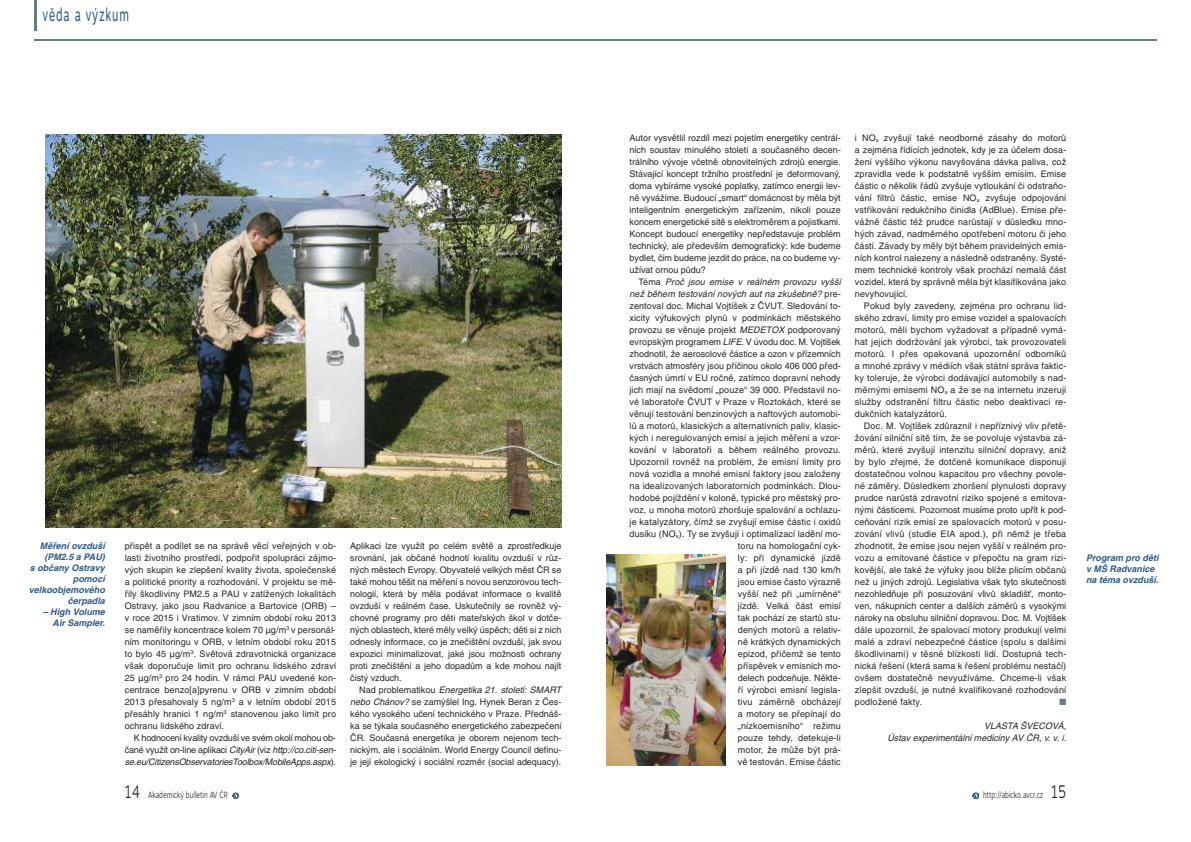
<style>
.page{position:relative;width:1191px;height:842px;background:#fff}
.page>*{position:absolute;margin:0;border:0;box-sizing:border-box;transform-origin:0 0}
.t1{font:18px "Motiva Sans";letter-spacing:.085em;color:#2e5888;scale:.6 1}
.t2{font:9px/12px "Helvetica CE";letter-spacing:.015em;color:#272627;text-align:justify}
.t3{font:italic 9px/12px "Helvetica CE";letter-spacing:-.02em;color:#272627;text-align:justify}
.t4{font:italic 700 9px/11px "Helvetica CE";color:#2e5888;text-align:right}
.t5{font:italic 9px/12px "Helvetica CE";color:#272627;text-align:right}
.t6{font:9px "Motiva Sans Light OTF";color:#272627;scale:.7 1}
.t7{font:9px "Zapf Dingbats ITC";color:#667d87}
.s1{font-family:"Helvetica"}
.s2{font-style:normal}
.s3{font-size:18px}
.s4{font-style:italic}
</style>
<div class="page">
<svg style="left:972px;top:792px;width:6px;height:7px"></svg>
<hr style="left:34px;top:0;width:3px;height:31px;background:#667d87">
<svg style="left:232px;top:792px;width:7px;height:7px"></svg>
<hr style="left:34px;top:40px;width:1123px;height:1px;background:#667d87">
<img style="left:45px;top:134px;width:516px;height:394px">
<img style="left:607px;top:554px;width:119px;height:211px">
<h1 class="t1" style="left:43px;top:8px;width:146px">věda a výzkum</h1>
<p class="t4" style="left:29px;top:541px;width:77px">Měření ovzduší (PM2.5 a PAU)<br>s občany Ostravy pomocí velkoobjemového čerpadla</p>
<p class="t4" style="left:43px;top:607px;width:64px">– High Volume<br>Air Sampler.</p>
<p class="t2" style="left:125px;top:540px;width:213px">přispět a podílet se na správě věcí veřejných v ob&shy;lasti životního prostředí, podpořit spolupráci zájmo&shy;vých skupin ke zlepšení kvality života, společenské a politické priority a rozhodování. V projektu se mě&shy;řily škodliviny PM2.5 a PAU v zatížených lokalitách Ostravy, jako jsou Radvanice a Bartovice (ORB) – v roce 2015 i Vratimov. V zimním období roku 2013 se naměřily koncentrace kolem 70 <span class="s1">μ</span>g/m<sup>3</sup> v personál&shy;ním monitoringu v ORB, v letním období roku 2015 to bylo 45 <span class="s1">μ</span>g/m<sup>3</sup>. Světová zdravotnická organizace však doporučuje limit pro ochranu lidského zdraví 25 <span class="s1">μ</span>g/m<sup>3</sup> pro 24 hodin. V rámci PAU uvedené kon&shy;centrace benzo[a]pyrenu v ORB v zimním období 2013 přesahovaly 5 ng/m<sup>3</sup> a v letním období 2015 přesáhly hranici 1 ng/m<sup>3</sup> stanovenou jako limit pro ochranu lidského zdraví.</p>
<p class="t3" style="left:125px;top:732px;width:213px;text-indent:9px"><span class="s2">K hodnocení kvality ovzduší ve svém okolí mohou ob&shy;čané využít on-line aplikaci</span> CityAir <span class="s2">(viz</span> http://co.citi-sen&shy;se.eu/CitizensObservatoriesToolbox/MobileApps.aspx<span class="s2">).</span></p>
<p class="t6" style="left:125px;top:788px;width:149px"><span class="s3">14</span> Akademický bulletin AV ČR</p>
<p class="t2" style="left:350px;top:540px;width:213px">Aplikaci lze využít po celém světě a zprostředkuje srovnání, jak občané hodnotí kvalitu ovzduší v růz&shy;ných městech Evropy. Obyvatelé velkých měst ČR se také mohou těšit na měření s novou senzorovou tech&shy;nologií, která by měla podávat informace o kvalitě ovzduší v reálném čase. Uskutečnily se rovněž vý&shy;chovné programy pro děti mateřských škol v dotče&shy;ných oblastech, které měly velký úspěch; děti si z nich odnesly informace, co je znečištění ovzduší, jak svou expozici minimalizovat, jaké jsou možnosti ochrany proti znečištění a jeho dopadům a kde mohou najít čistý vzduch.</p>
<p class="t2" style="left:350px;top:684px;width:213px;text-indent:9px">Nad problematikou <span class="s4">Energetika 21. století: SMART nebo Chánov?</span> se zamýšlel Ing. Hynek Beran z Čes&shy;kého vysokého učení technického v Praze. Přednáš&shy;ka se týkala současného energetického zabezpečení ČR. Současná energetika je oborem nejenom tech&shy;nickým, ale i sociálním. World Energy Council definu&shy;je její ekologický i sociální rozměr (social adequacy).</p>
<p class="t2" style="left:629px;top:133px;width:213px">Autor vysvětlil rozdíl mezi pojetím energetiky centrál&shy;ních soustav minulého století a současného decen&shy;trálního vývoje včetně obnovitelných zdrojů energie.<br>Stávající koncept tržního prostřední je deformovaný, doma vybíráme vysoké poplatky, zatímco energii lev&shy;ně vyvážíme. Budoucí „smart“ domácnost by měla být inteligentním energetickým zařízením, nikoli pouze koncem energetické sítě s elektroměrem a pojistkami.<br>Koncept budoucí energetiky nepředstavuje problém technický, ale především demografický: kde budeme bydlet, čím budeme jezdit do práce, na co budeme vy&shy;užívat ornou půdu?</p>
<p class="t2" style="left:629px;top:277px;width:213px;text-align:right">Téma <span class="s4">Proč jsou emise v reálném provozu vyšší než během testování nových aut na zkušebně?</span> pre&shy;zentoval doc. Michal Vojtíšek z ČVUT. Sledování to&shy;xicity výfukových plynů v podmínkách městského provozu se věnuje projekt <span class="s4">MEDETOX</span> podporovaný evropským programem <span class="s4">LIFE</span>. V úvodu doc. M. Vojtíšek zhodnotil, že aerosolové částice a ozon v přízemních vrstvách atmosféry jsou příčinou okolo 406 000 před&shy;časných úmrtí v EU ročně, zatímco dopravní nehody jich mají na svědomí „pouze“ 39 000. Představil no&shy;vé laboratoře ČVUT v Praze v Roztokách, které se věnují testování benzinových a naftových automobi&shy;lů a motorů, klasických a alternativních paliv, klasic&shy;kých i neregulovaných emisí a jejich měření a vzor&shy;kování v laboratoři a během reálného provozu.<br>Upozornil rovněž na problém, že emisní limity pro nová vozidla a mnohé emisní faktory jsou založeny na idealizovaných laboratorních podmínkách. Dlou&shy;hodobé pojíždění v koloně, typické pro městský pro&shy;voz, u mnoha motorů zhoršuje spalování a ochlazu&shy;je katalyzátory, čímž se zvyšují emise částic i oxidů dusíku (NO<sub>x</sub>). Ty se zvyšují i optimalizací ladění mo&shy;toru na homologační cyk-<br>ly: při dynamické jízdě<br>a při jízdě nad 130 km/h<br>jsou emise často výrazně<br>vyšší než při „umírněné“<br>jízdě. Velká část emisí<br>tak pochází ze startů stu-<br>dených motorů a relativ-<br>ně krátkých dynamických<br>epizod, přičemž se tento<br>příspěvek v emisních mo-<br>delech podceňuje. Někte-<br>ří výrobci emisní legisla-<br>tivu záměrně obcházejí<br>a motory se přepínají do<br>„nízkoemisního“ režimu<br>pouze tehdy, detekuje-li<br>motor, že může být prá-<br>vě testován. Emise částic</p>
<p class="t2" style="left:855px;top:133px;width:213px">i NO<sub>x</sub> zvyšují také neodborné zásahy do motorů a zejména řídících jednotek, kdy je za účelem dosa&shy;žení vyššího výkonu navyšována dávka paliva, což zpravidla vede k podstatně vyšším emisím. Emise částic o několik řádů zvyšuje vytloukání či odstraňo&shy;vání filtrů částic, emise NO<sub>x</sub> zvyšuje odpojování vstřikování redukčního činidla (AdBlue). Emise pře&shy;vážně částic též prudce narůstají v důsledku mno&shy;hých závad, nadměrného opotřebení motoru či jeho částí. Závady by měly být během pravidelných emis&shy;ních kontrol nalezeny a následně odstraněny. Systé&shy;mem technické kontroly však prochází nemalá část vozidel, která by správně měla být klasifikována jako nevyhovující.</p>
<p class="t2" style="left:855px;top:301px;width:213px;text-indent:9px">Pokud byly zavedeny, zejména pro ochranu lid&shy;ského zdraví, limity pro emise vozidel a spalovacích motorů, měli bychom vyžadovat a případně vymá&shy;hat jejich dodržování jak výrobci, tak provozovateli motorů. I přes opakovaná upozornění odborníků a mnohé zprávy v médiích však státní správa faktic&shy;ky toleruje, že výrobci dodávající automobily s nad&shy;měrnými emisemi NO<sub>x</sub> a že se na internetu inzerují služby odstranění filtru částic nebo deaktivaci re&shy;dukčních katalyzátorů.</p>
<p class="t2" style="left:855px;top:421px;width:213px;text-indent:9px">Doc. M. Vojtíšek zdůraznil i nepříznivý vliv přetě&shy;žování silniční sítě tím, že se povoluje výstavba zá&shy;měrů, které zvyšují intenzitu silniční dopravy, aniž by bylo zřejmé, že dotčené komunikace disponují dostatečnou volnou kapacitou pro všechny povole&shy;né záměry. Důsledkem zhoršení plynulosti dopravy prudce narůstá zdravotní riziko spojené s emitova&shy;nými částicemi. Pozornost musíme proto upřít k pod&shy;ceňování rizik emisí ze spalovacích motorů v posu&shy;zování vlivů (studie EIA apod.), při němž je třeba zhodnotit, že emise jsou nejen vyšší v reálném pro&shy;vozu a emitované částice v přepočtu na gram rizi&shy;kovější, ale také že výfuky jsou blíže plicím občanů než u jiných zdrojů. Legislativa však tyto skutečnosti nezohledňuje při posuzování vlivů skladišť, monto&shy;ven, nákupních center a dalších záměrů s vysokými nároky na obsluhu silniční dopravou. Doc. M. Vojtíšek dále upozornil, že spalovací motory produkují velmi malé a zdraví nebezpečné částice (spolu s dalšími škodlivinami) v těsné blízkosti lidí. Dostupná tech&shy;nická řešení (která sama k řešení problému nestačí) ovšem dostatečně nevyužíváme. Chceme-li však zlepšit ovzduší, je nutné kvalifikované rozhodování podložené fakty.</p>
<p class="t7" style="left:1059px;top:696px;width:8px">■</p>
<p class="t5" style="left:887px;top:721px;width:180px">VLASTA ŠVECOVÁ,<br>Ústav experimentální medicíny AV ČR, v. v. i.</p>
<p class="t6" style="left:983px;top:788px;width:120px">http://abicko.avcr.cz <span class="s3">15</span></p>
<p class="t4" style="left:1086px;top:553px;width:74px;text-align:left">Program pro děti v MŠ Radvanice na téma ovzduší.</p>
</div>
